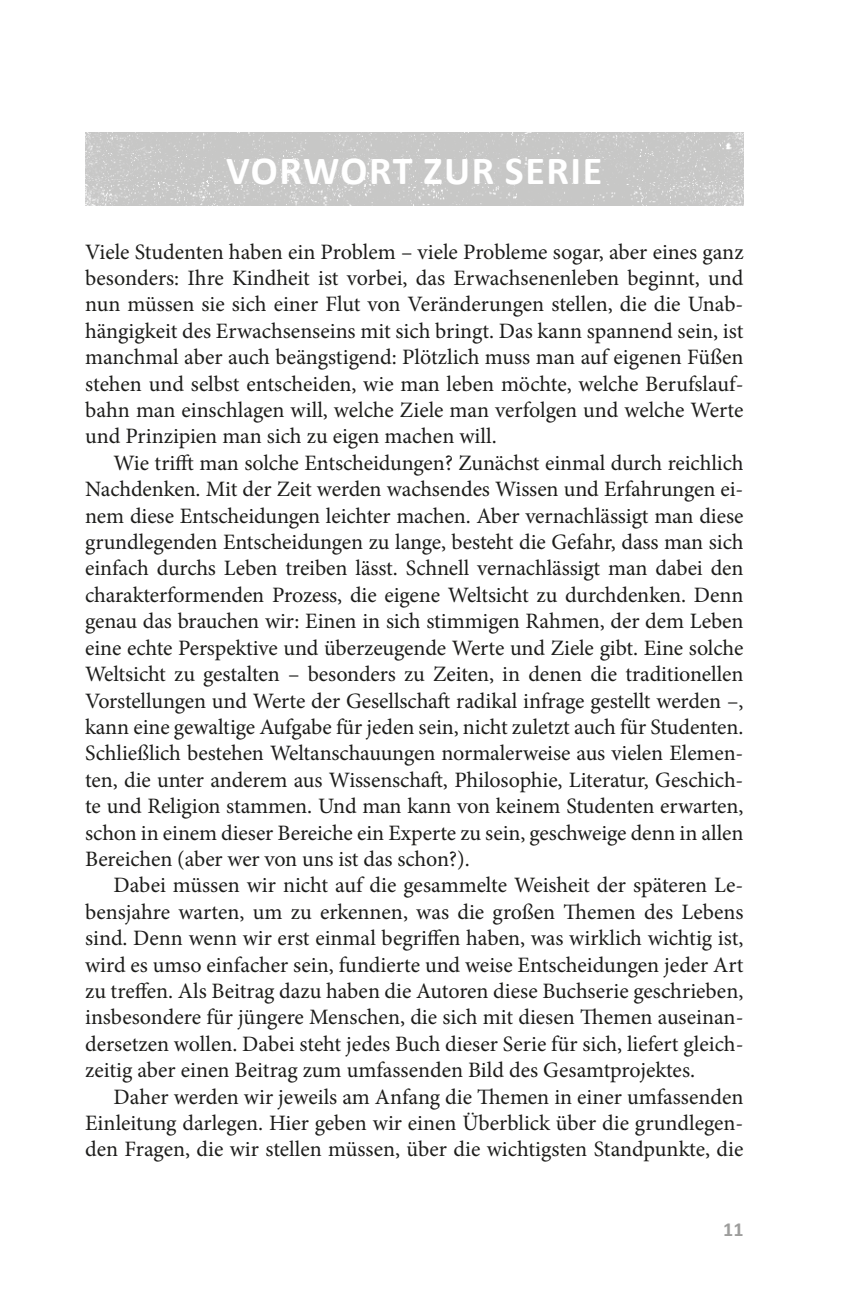
<style>
.page{position:relative;width:857px;height:1293px;background:#fff}
.page>*{position:absolute;margin:0;border:0;box-sizing:border-box;transform-origin:0 0}
.t1{font:700 40px "Calibri";letter-spacing:.04em;color:#fff}
.t2{font:22px/26.4px "Minion Pro";letter-spacing:-.005em;color:#1d1d1b;text-align:justify}
.t3{font:700 20px "Calibri";color:#9d9d9c}
</style>
<div class="page">
<img style="left:85px;top:133px;width:658px;height:73px">
<h1 class="t1" style="left:226px;top:145px;width:318px">VORWORT ZUR SERIE</h1>
<p class="t2" style="left:85px;top:238px;width:659px">Viele Studenten haben ein Problem – viele Probleme sogar, aber eines ganz besonders: Ihre Kindheit ist vorbei, das Erwachsenenleben beginnt, und nun müssen sie sich einer Flut von Veränderungen stellen, die die Unab&shy;hängigkeit des Erwachsenseins mit sich bringt. Das kann spannend sein, ist manchmal aber auch beängstigend: Plötzlich muss man auf eigenen Füßen stehen und selbst entscheiden, wie man leben möchte, welche Berufslauf&shy;bahn man einschlagen will, welche Ziele man verfolgen und welche Werte und Prinzipien man sich zu eigen machen will.</p>
<p class="t2" style="left:85px;top:450px;width:659px;text-indent:28px">Wie trifft man solche Entscheidungen? Zunächst einmal durch reichlich Nachdenken. Mit der Zeit werden wachsendes Wissen und Erfahrungen ei&shy;nem diese Entscheidungen leichter machen. Aber vernachlässigt man diese grundlegenden Entscheidungen zu lange, besteht die Gefahr, dass man sich einfach durchs Leben treiben lässt. Schnell vernachlässigt man dabei den charakterformenden Prozess, die eigene Weltsicht zu durchdenken. Denn genau das brauchen wir: Einen in sich stimmigen Rahmen, der dem Leben eine echte Perspektive und überzeugende Werte und Ziele gibt. Eine solche Weltsicht zu gestalten – besonders zu Zeiten, in denen die traditionellen Vorstellungen und Werte der Gesellschaft radikal infrage gestellt werden –, kann eine gewaltige Aufgabe für jeden sein, nicht zuletzt auch für Studenten.<br>Schließlich bestehen Weltanschauungen normalerweise aus vielen Elemen&shy;ten, die unter anderem aus Wissenschaft, Philosophie, Literatur, Geschich&shy;te und Religion stammen. Und man kann von keinem Studenten erwarten, schon in einem dieser Bereiche ein Experte zu sein, geschweige denn in allen Bereichen (aber wer von uns ist das schon?).</p>
<p class="t2" style="left:85px;top:872px;width:659px;text-indent:28px">Dabei müssen wir nicht auf die gesammelte Weisheit der späteren Le&shy;bensjahre warten, um zu erkennen, was die großen Themen des Lebens sind. Denn wenn wir erst einmal begriffen haben, was wirklich wichtig ist, wird es umso einfacher sein, fundierte und weise Entscheidungen jeder Art zu treffen. Als Beitrag dazu haben die Autoren diese Buchserie geschrieben, insbesondere für jüngere Menschen, die sich mit diesen Themen auseinan&shy;dersetzen wollen. Dabei steht jedes Buch dieser Serie für sich, liefert gleich&shy;zeitig aber einen Beitrag zum umfassenden Bild des Gesamtprojektes.</p>
<p class="t2" style="left:85px;top:1083px;width:659px;text-indent:28px">Daher werden wir jeweils am Anfang die Themen in einer umfassenden Einleitung darlegen. Hier geben wir einen Überblick über die grundlegen&shy;den Fragen, die wir stellen müssen, über die wichtigsten Standpunkte, die</p>
<p class="t3" style="left:722px;top:1216px;width:22px">11</p>
</div>
